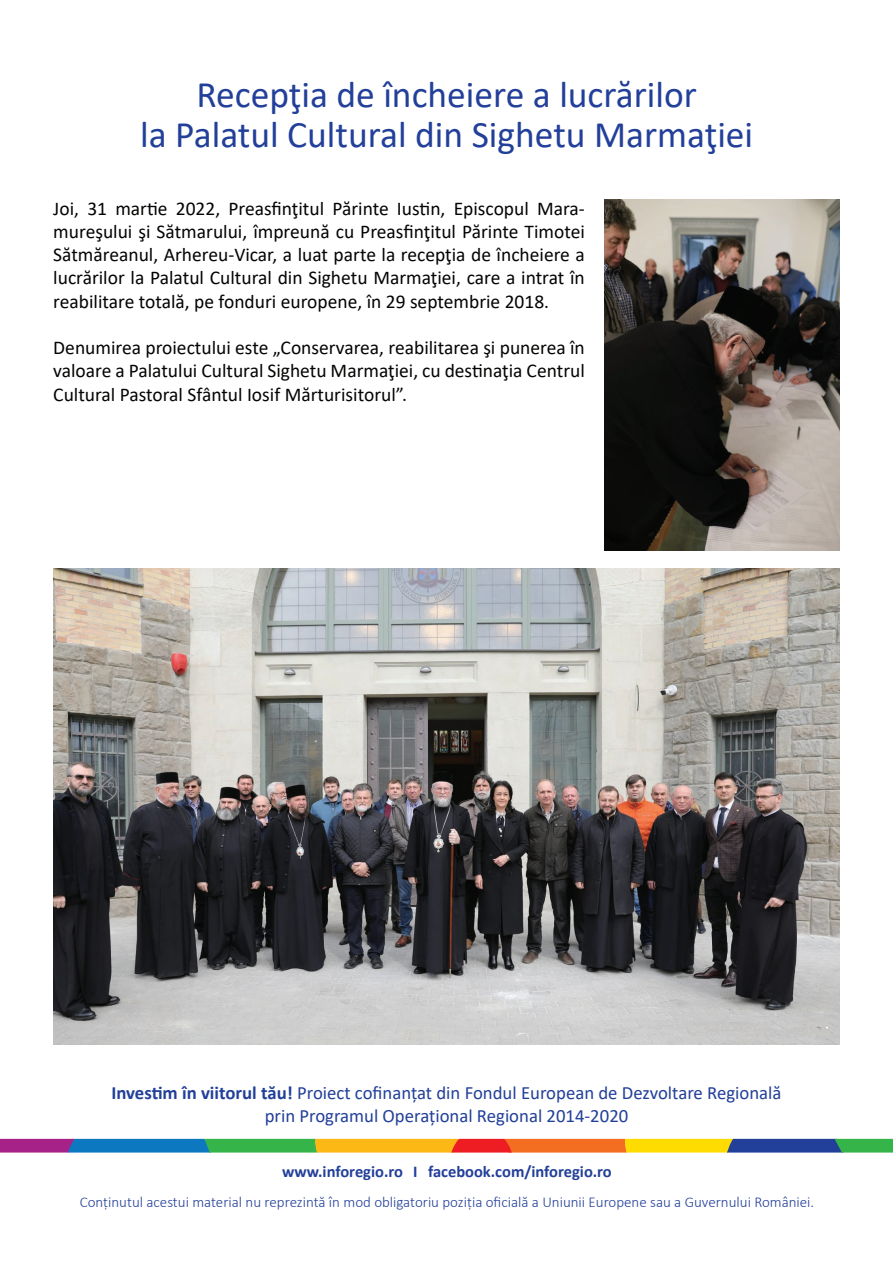
<style>
.page{position:relative;width:893px;height:1263px;background:#fff}
.page>*{position:absolute;margin:0;border:0;box-sizing:border-box;transform-origin:0 0}
.t1{font:37.5px/40.5px "Calibri";color:#223f99;text-align:center}
.t2{font:19.5px/23.2px "Calibri";color:#040503;text-align:justify}
.t3{font:18.75px/22.5px "Calibri";color:#223f99;text-align:center}
.t4{font:700 16.5px "Calibri";color:#223f99}
.t5{font:300 15px "Calibri";color:#223f99}
.s1{font-weight:700}
</style>
<div class="page">
<svg style="left:0;top:1139px;width:893px;height:13px;background:#908451"></svg>
<img style="left:53px;top:569px;width:787px;height:475px">
<img style="left:605px;top:200px;width:235px;height:350px">
<h1 class="t1" style="left:140px;top:73px;width:615px">Recepţia de încheiere a lucrărilor<br>la Palatul Cultural din Sighetu Marmaţiei</h1>
<p class="t2" style="left:53px;top:196px;width:533px">Joi, 31 martie 2022, Preasfinţitul Părinte Iustin, Episcopul Mara&shy;mureşului şi Sătmarului, împreună cu Preasfinţitul Părinte Timotei Sătmăreanul, Arhereu-Vicar, a luat parte la recepţia de încheiere a lucrărilor la Palatul Cultural din Sighetu Marmaţiei, care a intrat în reabilitare totală, pe fonduri europene, în 29 septembrie 2018.</p>
<p class="t2" style="left:53px;top:335px;width:533px">Denumirea proiectului este „Conservarea, reabilitarea şi punerea în valoare a Palatului Cultural Sighetu Marmaţiei, cu destinaţia Centrul Cultural Pastoral Sfântul Iosif Mărturisitorul”.</p>
<p class="t3" style="left:111px;top:1081px;width:671px"><span class="s1">Investim în viitorul tău!</span> Proiect cofinanțat din Fondul European de Dezvoltare Regională prin Programul Operațional Regional 2014-2020</p>
<p class="t4" style="left:282px;top:1160px;width:331px">www.inforegio.ro I facebook.com/inforegio.ro</p>
<p class="t5" style="left:80px;top:1192px;width:736px">Conținutul acestui material nu reprezintă în mod obligatoriu poziția oficială a Uniunii Europene sau a Guvernului României.</p>
</div>
